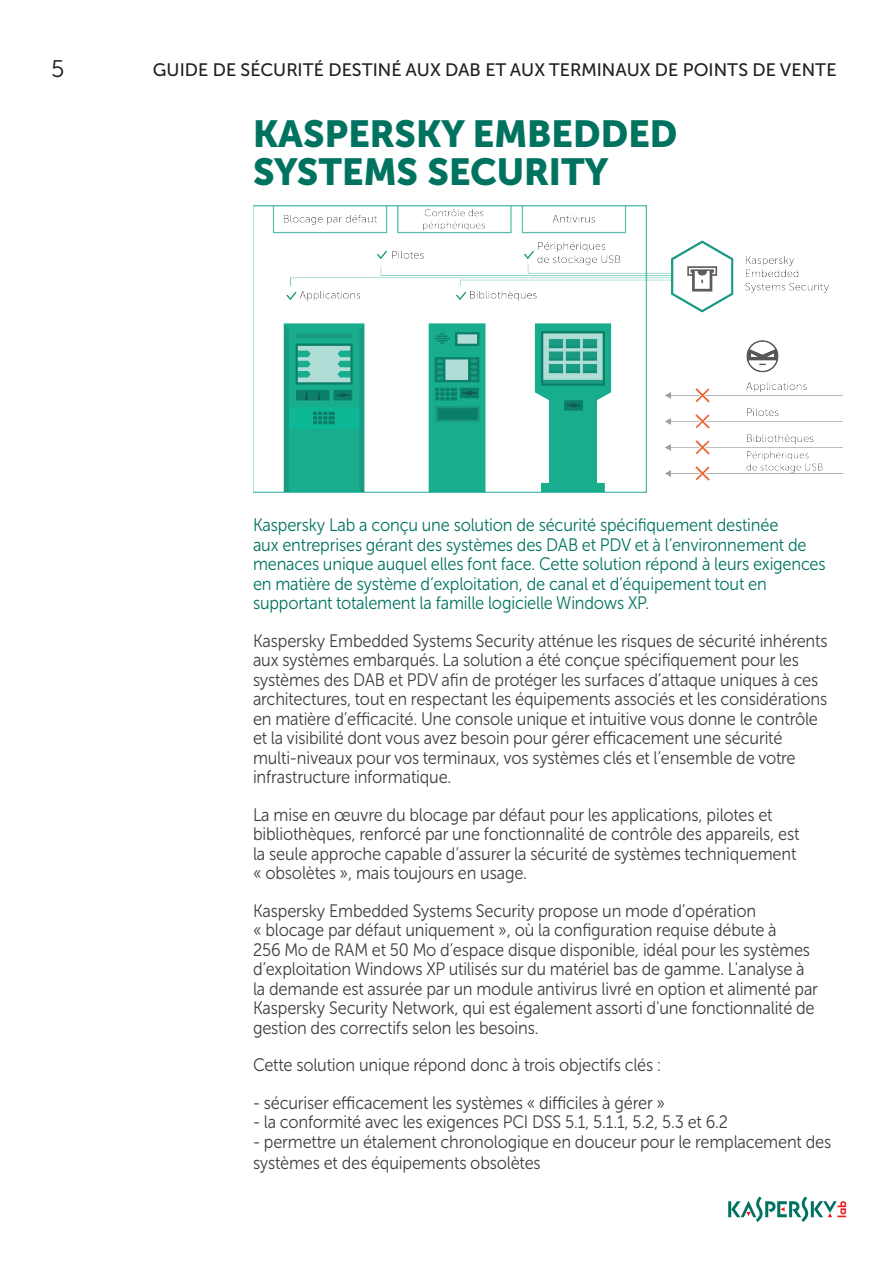
<style>
.page{position:relative;width:893px;height:1263px;background:#fff}
.page>*{position:absolute;margin:0;border:0;box-sizing:border-box;transform-origin:0 0}
.t1{font:37.5px/37.5px "Museo Sans Cyrl 900";color:#007360}
.t2{font:24px "Museo Sans Cyrl 300";color:#231f20}
.t3{font:18px/19.5px "Museo Sans Cyrl 300";letter-spacing:-.01em;color:#3e3e3f;scale:.91 1}
.t4{font:18px/19.5px "Museo Sans Cyrl 300";letter-spacing:-.01em;color:#007360;scale:.91 1}
.t5{font:18px "Museo Sans Cyrl 500";color:#231f20}
</style>
<div class="page">
<svg style="left:728px;top:1196px;width:118px;height:26px"></svg>
<img style="left:253px;top:205px;width:589px;height:287px">
<h2 class="t2" style="left:51px;top:55px;width:15px">5</h2>
<p class="t5" style="left:153px;top:60px;width:685px">GUIDE DE SÉCURITÉ DESTINÉ AUX DAB ET AUX TERMINAUX DE POINTS DE VENTE</p>
<h1 class="t1" style="left:253px;top:115px;width:426px">KASPERSKY EMBEDDED<br>SYSTEMS SECURITY</h1>
<p class="t4" style="left:253px;top:515px;width:631px">Kaspersky Lab a conçu une solution de sécurité spécifiquement destinée<br>aux entreprises gérant des systèmes des DAB et PDV et à l’environnement de menaces unique auquel elles font face. Cette solution répond à leurs exigences en matière de système d’exploitation, de canal et d’équipement tout en supportant totalement la famille logicielle Windows XP.</p>
<p class="t3" style="left:253px;top:631px;width:633px">Kaspersky Embedded Systems Security atténue les risques de sécurité inhérents aux systèmes embarqués. La solution a été conçue spécifiquement pour les systèmes des DAB et PDV afin de protéger les surfaces d’attaque uniques à ces architectures, tout en respectant les équipements associés et les considérations en matière d’efficacité. Une console unique et intuitive vous donne le contrôle et la visibilité dont vous avez besoin pour gérer efficacement une sécurité multi-niveaux pour vos terminaux, vos systèmes clés et l’ensemble de votre infrastructure informatique.</p>
<p class="t3" style="left:253px;top:805px;width:602px">La mise en œuvre du blocage par défaut pour les applications, pilotes et bibliothèques, renforcé par une fonctionnalité de contrôle des appareils, est la seule approche capable d’assurer la sécurité de systèmes techniquement « obsolètes », mais toujours en usage.</p>
<p class="t3" style="left:253px;top:901px;width:622px">Kaspersky Embedded Systems Security propose un mode d’opération<br>« blocage par défaut uniquement », où la configuration requise débute à<br>256 Mo de RAM et 50 Mo d’espace disque disponible, idéal pour les systèmes d’exploitation Windows XP utilisés sur du matériel bas de gamme. L'analyse à la demande est assurée par un module antivirus livré en option et alimenté par Kaspersky Security Network, qui est également assorti d'une fonctionnalité de gestion des correctifs selon les besoins.</p>
<p class="t3" style="left:253px;top:1055px;width:450px">Cette solution unique répond donc à trois objectifs clés :</p>
<p class="t3" style="left:253px;top:1093px;width:454px">- sécuriser efficacement les systèmes « difficiles à gérer »</p>
<p class="t3" style="left:253px;top:1112px;width:523px">- la conformité avec les exigences PCI DSS 5.1, 5.1.1, 5.2, 5.3 et 6.2</p>
<p class="t3" style="left:253px;top:1131px;width:637px;line-height:21px">- permettre un étalement chronologique en douceur pour le remplacement des systèmes et des équipements obsolètes</p>
</div>
